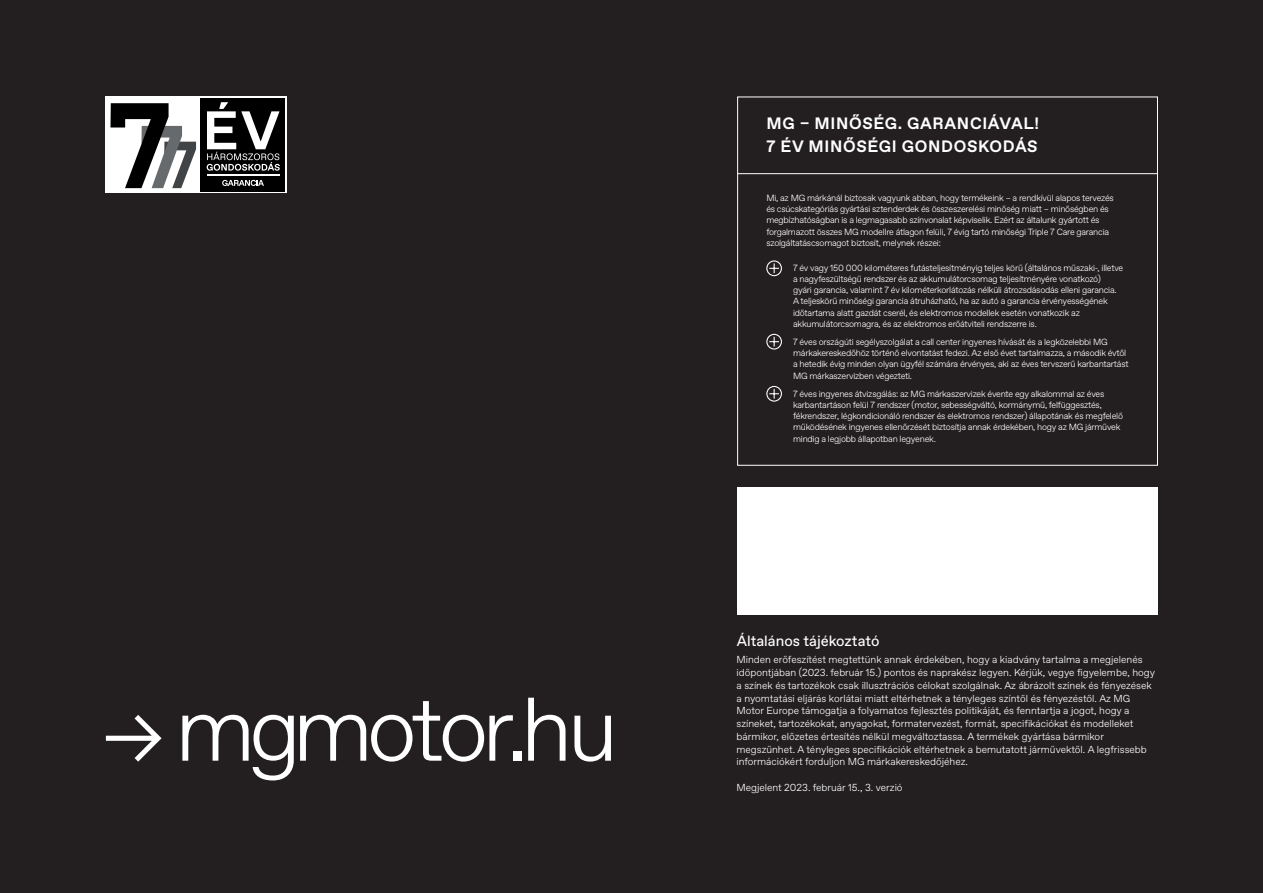
<style>
.page{position:relative;width:1263px;height:893px;background:#231f20}
.page>*{position:absolute;margin:0;border:0;box-sizing:border-box;transform-origin:0 0}
.t1{font:300 90px "Favorit Std";letter-spacing:-.07em;color:#fff}
.t2{font:700 16.5px/22.5px "Favorit Std";letter-spacing:.04em;color:#fff}
.t3{font:14.85px "Favorit Std";color:#fff}
.t4{font:300 10.2px/12.8px "Favorit Std";color:#fff}
.t5{font:300 9px/11.2px "Favorit Std";letter-spacing:-.025em;color:#fff}
.s1{font-size:75.3px}
</style>
<div class="page">
<svg style="left:766px;top:260px;width:16px;height:17px"></svg>
<svg style="left:766px;top:333px;width:16px;height:17px"></svg>
<svg style="left:766px;top:385px;width:16px;height:17px"></svg>
<div style="left:738px;top:487px;width:420px;height:128px;background:#fff"></div>
<div style="left:737px;top:97px;width:421px;height:369px;border:1px solid #fff"></div>
<hr style="left:738px;top:173px;width:419px;height:1px;background:#fff">
<div style="left:105px;top:97px;width:181px;height:96px;background:#fff"></div>
<div style="left:201px;top:98px;width:84px;height:93px;background:#000"></div>
<hr style="left:207px;top:175px;width:72px;height:1px;background:#fff">
<svg style="left:110px;top:103px;width:86px;height:85px"></svg>
<svg style="left:222px;top:180px;width:42px;height:6px"></svg>
<svg style="left:207px;top:102px;width:73px;height:69px"></svg>
<h1 class="t1" style="left:104px;top:669px;width:516px"><span class="s1">→</span> mgmotor.hu</h1>
<h2 class="t2" style="left:766px;top:112px;width:274px">MG – MINŐSÉG. GARANCIÁVAL!<br>7 ÉV MINŐSÉGI GONDOSKODÁS</h2>
<p class="t5" style="left:766px;top:192px;width:349px">Mi, az MG márkánál biztosak vagyunk abban, hogy termékeink – a rendkívül alapos tervezés és csúcskategóriás gyártási sztenderdek és összeszerelési minőség miatt – minőségben és megbízhatóságban is a legmagasabb színvonalat képviselik. Ezért az általunk gyártott és forgalmazott összes MG modellre átlagon felüli, 7 évig tartó minőségi Triple 7 Care garancia szolgáltatáscsomagot biztosít, melynek részei:</p>
<p class="t5" style="left:793px;top:262px;width:332px">7 év vagy 150 000 kilométeres futásteljesítményig teljes körű (általános műszaki-, illetve a nagyfeszültségű rendszer és az akkumulátorcsomag teljesítményére vonatkozó)<br>gyári garancia, valamint 7 év kilométerkorlátozás nélküli átrozsdásodás elleni garancia.<br>A teljeskörű minőségi garancia átruházható, ha az autó a garancia érvényességének időtartama alatt gazdát cserél, és elektromos modellek esetén vonatkozik az akkumulátorcsomagra, és az elektromos erőátviteli rendszerre is.</p>
<p class="t5" style="left:793px;top:336px;width:337px">7 éves országúti segélyszolgálat a call center ingyenes hívását és a legközelebbi MG márkakereskedőhöz történő elvontatást fedezi. Az első évet tartalmazza, a második évtől a hetedik évig minden olyan ügyfél számára érvényes, aki az éves tervszerű karbantartást MG márkaszervizben végezteti.</p>
<p class="t5" style="left:793px;top:388px;width:331px">7 éves ingyenes átvizsgálás: az MG márkaszervizek évente egy alkalommal az éves karbantartáson felül 7 rendszer (motor, sebességváltó, kormánymű, felfüggesztés, fékrendszer, légkondicionáló rendszer és elektromos rendszer) állapotának és megfelelő működésének ingyenes ellenőrzését biztosítja annak érdekében, hogy az MG járművek mindig a legjobb állapotban legyenek.</p>
<h3 class="t3" style="left:737px;top:631px;width:144px">Általános tájékoztató</h3>
<p class="t4" style="left:736px;top:653px;width:420px">Minden erőfeszítést megtettünk annak érdekében, hogy a kiadvány tartalma a megjelenés időpontjában (2023. február 15.) pontos és naprakész legyen. Kérjük, vegye figyelembe, hogy a színek és tartozékok csak illusztrációs célokat szolgálnak. Az ábrázolt színek és fényezések a nyomtatási eljárás korlátai miatt eltérhetnek a tényleges színtől és fényezéstől. Az MG Motor Europe támogatja a folyamatos fejlesztés politikáját, és fenntartja a jogot, hogy a színeket, tartozékokat, anyagokat, formatervezést, formát, specifikációkat és modelleket bármikor, előzetes értesítés nélkül megváltoztassa. A termékek gyártása bármikor megszűnhet. A tényleges specifikációk eltérhetnek a bemutatott járművektől. A legfrissebb információkért forduljon MG márkakereskedőjéhez.</p>
<p class="t4" style="left:736px;top:780px;width:168px">Megjelent 2023. február 15., 3. verzió</p>
</div>
